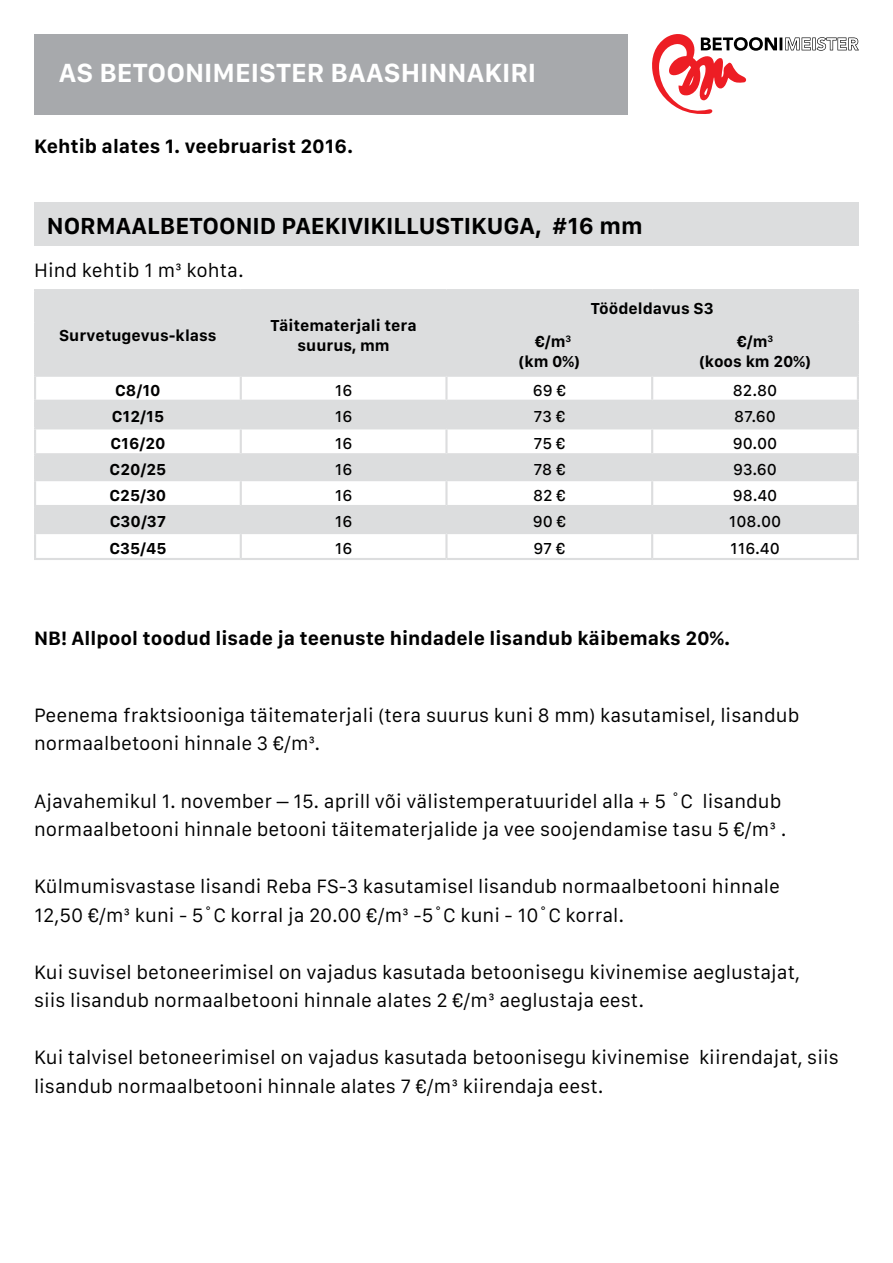
<style>
.page{position:relative;width:893px;height:1263px;background:#fff}
.page>*{position:absolute;margin:0;border:0;box-sizing:border-box;transform-origin:0 0}
.t1{font:700 27.3px "San Francisco Text";color:#fff}
.t2{font:700 24.15px "San Francisco Text";color:#000}
.t3{font:20.1px/28.5px "San Francisco Text";color:#000}
.t4{font:700 20.1px "San Francisco Text";color:#000}
.t5{font:700 16.5px/19.8px "San Francisco Text";color:#000;text-align:center}
.t6{font:500 16.5px "San Francisco Text";color:#000}
</style>
<div class="page">
<div style="left:34px;top:34px;width:593px;height:80px;background:#a7a9ac"></div>
<div style="left:34px;top:203px;width:825px;height:43px;background:#dcddde"></div>
<svg style="left:652px;top:34px;width:207px;height:80px"></svg>
<svg style="left:36px;top:291px;width:821px;height:241px;fill:#dcddde"></svg>
<hr style="left:34px;top:289px;width:207px;height:2px;background:#dcddde">
<hr style="left:34px;top:291px;width:2px;height:32px;background:#dcddde">
<hr style="left:241px;top:289px;width:205px;height:2px;background:#dcddde">
<hr style="left:240px;top:291px;width:2px;height:32px;background:#dcddde">
<hr style="left:446px;top:289px;width:206px;height:2px;background:#dcddde">
<hr style="left:445px;top:291px;width:3px;height:31px;background:#dcddde">
<hr style="left:652px;top:289px;width:207px;height:2px;background:#dcddde">
<hr style="left:857px;top:291px;width:2px;height:31px;background:#dcddde">
<hr style="left:34px;top:323px;width:2px;height:52px;background:#dcddde">
<hr style="left:240px;top:323px;width:2px;height:52px;background:#dcddde">
<hr style="left:445px;top:322px;width:207px;height:2px;background:#dcddde">
<hr style="left:445px;top:324px;width:3px;height:51px;background:#dcddde">
<hr style="left:652px;top:322px;width:207px;height:2px;background:#dcddde">
<hr style="left:651px;top:324px;width:2px;height:51px;background:#dcddde">
<hr style="left:857px;top:324px;width:2px;height:51px;background:#dcddde">
<hr style="left:34px;top:375px;width:207px;height:2px;background:#dcddde">
<hr style="left:34px;top:377px;width:2px;height:23px;background:#dcddde">
<hr style="left:241px;top:375px;width:205px;height:2px;background:#dcddde">
<hr style="left:240px;top:377px;width:2px;height:23px;background:#dcddde">
<hr style="left:446px;top:375px;width:206px;height:2px;background:#dcddde">
<hr style="left:445px;top:377px;width:3px;height:23px;background:#dcddde">
<hr style="left:652px;top:375px;width:207px;height:2px;background:#dcddde">
<hr style="left:651px;top:377px;width:2px;height:23px;background:#dcddde">
<hr style="left:857px;top:377px;width:2px;height:23px;background:#dcddde">
<hr style="left:34px;top:400px;width:207px;height:2px;background:#dcddde">
<hr style="left:34px;top:402px;width:2px;height:25px;background:#dcddde">
<hr style="left:241px;top:400px;width:205px;height:2px;background:#dcddde">
<hr style="left:240px;top:402px;width:2px;height:25px;background:#dcddde">
<hr style="left:446px;top:400px;width:206px;height:2px;background:#dcddde">
<hr style="left:445px;top:402px;width:3px;height:25px;background:#dcddde">
<hr style="left:652px;top:400px;width:207px;height:2px;background:#dcddde">
<hr style="left:651px;top:402px;width:2px;height:25px;background:#dcddde">
<hr style="left:857px;top:402px;width:2px;height:25px;background:#dcddde">
<hr style="left:34px;top:427px;width:207px;height:2px;background:#dcddde">
<hr style="left:34px;top:429px;width:2px;height:24px;background:#dcddde">
<hr style="left:241px;top:427px;width:205px;height:2px;background:#dcddde">
<hr style="left:240px;top:429px;width:2px;height:24px;background:#dcddde">
<hr style="left:446px;top:427px;width:206px;height:2px;background:#dcddde">
<hr style="left:445px;top:429px;width:3px;height:24px;background:#dcddde">
<hr style="left:652px;top:427px;width:207px;height:2px;background:#dcddde">
<hr style="left:651px;top:429px;width:2px;height:24px;background:#dcddde">
<hr style="left:857px;top:429px;width:2px;height:24px;background:#dcddde">
<hr style="left:34px;top:453px;width:207px;height:2px;background:#dcddde">
<hr style="left:34px;top:455px;width:2px;height:24px;background:#dcddde">
<hr style="left:241px;top:453px;width:205px;height:2px;background:#dcddde">
<hr style="left:240px;top:455px;width:2px;height:24px;background:#dcddde">
<hr style="left:446px;top:453px;width:206px;height:2px;background:#dcddde">
<hr style="left:445px;top:455px;width:3px;height:24px;background:#dcddde">
<hr style="left:652px;top:453px;width:207px;height:2px;background:#dcddde">
<hr style="left:651px;top:455px;width:2px;height:24px;background:#dcddde">
<hr style="left:857px;top:455px;width:2px;height:24px;background:#dcddde">
<hr style="left:34px;top:479px;width:207px;height:2px;background:#dcddde">
<hr style="left:34px;top:481px;width:2px;height:24px;background:#dcddde">
<hr style="left:241px;top:479px;width:205px;height:2px;background:#dcddde">
<hr style="left:240px;top:481px;width:2px;height:24px;background:#dcddde">
<hr style="left:446px;top:479px;width:206px;height:2px;background:#dcddde">
<hr style="left:445px;top:481px;width:3px;height:24px;background:#dcddde">
<hr style="left:652px;top:479px;width:207px;height:2px;background:#dcddde">
<hr style="left:651px;top:481px;width:2px;height:24px;background:#dcddde">
<hr style="left:857px;top:481px;width:2px;height:24px;background:#dcddde">
<hr style="left:34px;top:505px;width:207px;height:2px;background:#dcddde">
<hr style="left:34px;top:507px;width:2px;height:25px;background:#dcddde">
<hr style="left:241px;top:505px;width:205px;height:2px;background:#dcddde">
<hr style="left:240px;top:507px;width:2px;height:25px;background:#dcddde">
<hr style="left:446px;top:505px;width:206px;height:2px;background:#dcddde">
<hr style="left:445px;top:507px;width:3px;height:25px;background:#dcddde">
<hr style="left:652px;top:505px;width:207px;height:2px;background:#dcddde">
<hr style="left:651px;top:507px;width:2px;height:25px;background:#dcddde">
<hr style="left:857px;top:507px;width:2px;height:25px;background:#dcddde">
<hr style="left:34px;top:532px;width:207px;height:2px;background:#dcddde">
<hr style="left:34px;top:534px;width:2px;height:24px;background:#dcddde">
<hr style="left:241px;top:532px;width:205px;height:2px;background:#dcddde">
<hr style="left:240px;top:534px;width:2px;height:24px;background:#dcddde">
<hr style="left:446px;top:532px;width:206px;height:2px;background:#dcddde">
<hr style="left:445px;top:534px;width:3px;height:24px;background:#dcddde">
<hr style="left:652px;top:532px;width:207px;height:2px;background:#dcddde">
<hr style="left:651px;top:534px;width:2px;height:24px;background:#dcddde">
<hr style="left:857px;top:534px;width:2px;height:24px;background:#dcddde">
<hr style="left:34px;top:558px;width:207px;height:2px;background:#dcddde">
<hr style="left:241px;top:558px;width:205px;height:2px;background:#dcddde">
<hr style="left:446px;top:558px;width:206px;height:2px;background:#dcddde">
<hr style="left:652px;top:558px;width:207px;height:2px;background:#dcddde">
<h1 class="t1" style="left:59px;top:55px;width:479px">AS BETOONIMEISTER BAASHINNAKIRI</h1>
<p class="t4" style="left:34px;top:133px;width:321px">Kehtib alates 1. veebruarist 2016.</p>
<p class="t2" style="left:47px;top:210px;width:597px">NORMAALBETOONID PAEKIVIKILLUSTIKUGA, #16 mm</p>
<p class="t3" style="left:34px;top:256px;width:211px">Hind kehtib 1 m³ kohta.</p>
<p class="t5" style="left:59px;top:325px;width:159px">Survetugevus-klass</p>
<p class="t5" style="left:271px;top:315px;width:148px">Täitematerjali tera suurus, mm</p>
<p class="t5" style="left:591px;top:298px;width:124px">Töödeldavus S3</p>
<p class="t5" style="left:519px;top:331px;width:63px">€/m<sup>3 </sup>(km 0%)</p>
<p class="t5" style="left:699px;top:331px;width:113px">€/m<sup>3<br></sup>(koos km 20%)</p>
<p class="t5" style="left:115px;top:380px;width:47px">C8/10</p>
<p class="t6" style="left:335px;top:380px;width:19px">16</p>
<p class="t6" style="left:533px;top:380px;width:35px">69 €</p>
<p class="t6" style="left:733px;top:380px;width:46px">82.80</p>
<p class="t5" style="left:112px;top:406px;width:54px">C12/15</p>
<p class="t6" style="left:335px;top:406px;width:19px">16</p>
<p class="t6" style="left:534px;top:406px;width:33px">73 €</p>
<p class="t6" style="left:734px;top:406px;width:43px">87.60</p>
<p class="t5" style="left:110px;top:433px;width:57px">C16/20</p>
<p class="t6" style="left:335px;top:433px;width:19px">16</p>
<p class="t6" style="left:533px;top:433px;width:33px">75 €</p>
<p class="t6" style="left:733px;top:433px;width:46px">90.00</p>
<p class="t5" style="left:110px;top:459px;width:58px">C20/25</p>
<p class="t6" style="left:335px;top:459px;width:19px">16</p>
<p class="t6" style="left:533px;top:459px;width:34px">78 €</p>
<p class="t6" style="left:733px;top:459px;width:46px">93.60</p>
<p class="t5" style="left:109px;top:485px;width:58px">C25/30</p>
<p class="t6" style="left:335px;top:485px;width:19px">16</p>
<p class="t6" style="left:533px;top:485px;width:34px">82 €</p>
<p class="t6" style="left:733px;top:485px;width:46px">98.40</p>
<p class="t5" style="left:110px;top:511px;width:58px">C30/37</p>
<p class="t6" style="left:335px;top:511px;width:19px">16</p>
<p class="t6" style="left:533px;top:511px;width:35px">90 €</p>
<p class="t6" style="left:729px;top:511px;width:54px">108.00</p>
<p class="t5" style="left:109px;top:538px;width:59px">C35/45</p>
<p class="t6" style="left:335px;top:538px;width:19px">16</p>
<p class="t6" style="left:533px;top:538px;width:33px">97 €</p>
<p class="t6" style="left:730px;top:538px;width:51px">116.40</p>
<p class="t4" style="left:34px;top:625px;width:698px">NB! Allpool toodud lisade ja teenuste hindadele lisandub käibemaks 20%.</p>
<p class="t3" style="left:34px;top:700px;width:767px">Peenema fraktsiooniga täitematerjali (tera suurus kuni 8 mm) kasutamisel, lisandub normaalbetooni hinnale 3 €/m³.</p>
<p class="t3" style="left:34px;top:786px;width:754px">Ajavahemikul 1. november – 15. aprill või välistemperatuuridel alla + 5 ˚C lisandub normaalbetooni hinnale betooni täitematerjalide ja vee soojendamise tasu 5 €/m³ .</p>
<p class="t3" style="left:34px;top:871px;width:748px">Külmumisvastase lisandi Reba FS-3 kasutamisel lisandub normaalbetooni hinnale<br>12,50 €/m³ kuni - 5˚C korral ja 20.00 €/m³ -5˚C kuni - 10˚C korral.</p>
<p class="t3" style="left:34px;top:957px;width:768px">Kui suvisel betoneerimisel on vajadus kasutada betoonisegu kivinemise aeglustajat, siis lisandub normaalbetooni hinnale alates 2 €/m³ aeglustaja eest.</p>
<p class="t3" style="left:34px;top:1042px;width:806px">Kui talvisel betoneerimisel on vajadus kasutada betoonisegu kivinemise kiirendajat, siis lisandub normaalbetooni hinnale alates 7 €/m³ kiirendaja eest.</p>
</div>
